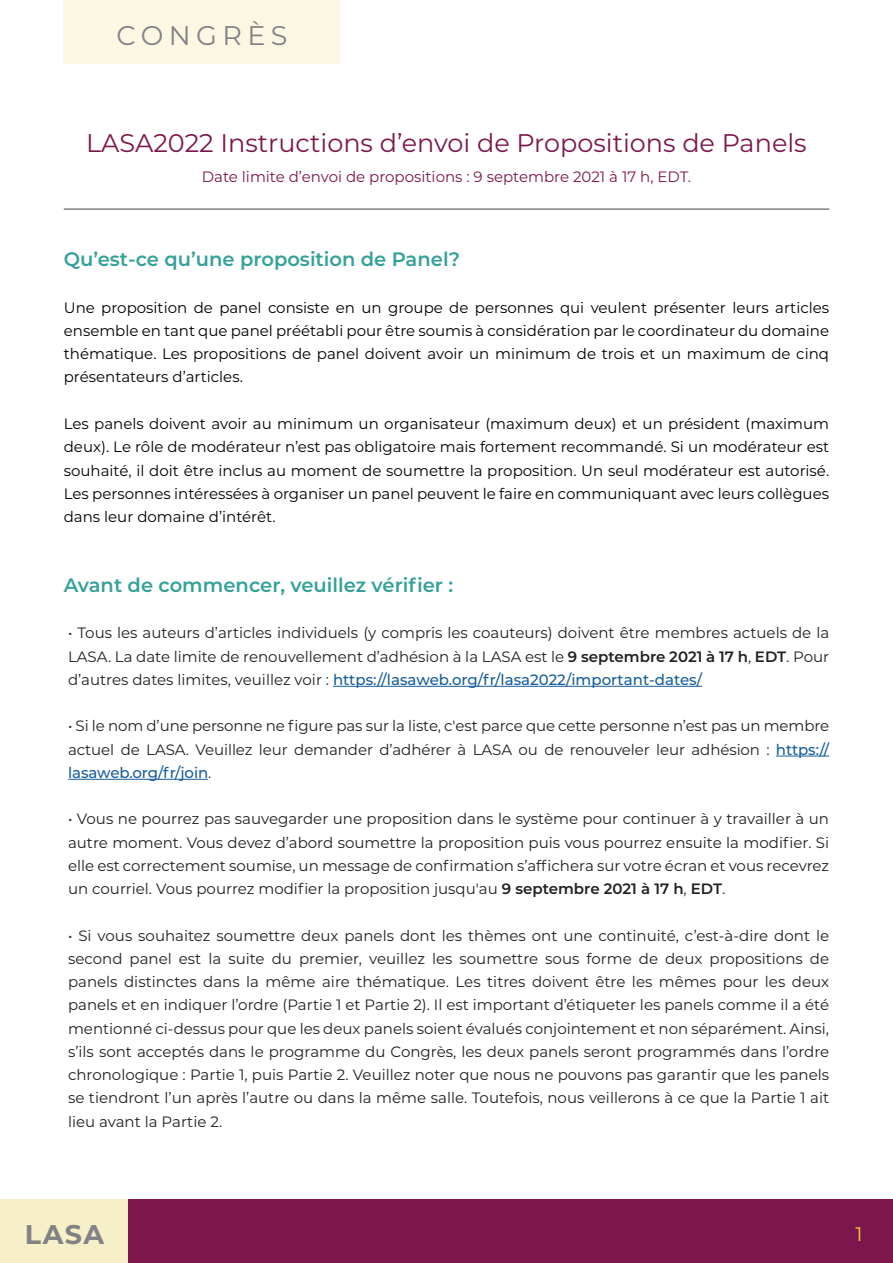
<style>
.page{position:relative;width:893px;height:1263px;background:#fff}
.page>*{position:absolute;margin:0;border:0;box-sizing:border-box;transform-origin:0 0}
.t1{font:27px "Montserrat";letter-spacing:.2em;color:#808285}
.t2{font:700 27px "Montserrat";color:#808285}
.t3{font:25.5px "Montserrat";color:#7d164c}
.t4{font:600 19.5px "Montserrat";color:#35a199}
.t5{font:19.5px "Montserrat";color:#f8ce34}
.t6{font:15px/23.2px "Montserrat";color:#231f20;text-align:justify}
.t7{font:15px/23.2px "Montserrat";color:#000;text-align:justify}
.t8{font:15px "Montserrat";color:#7d164c}
.s1{font-weight:600}
.s2{font-weight:500;color:#175d9e}
</style>
<div class="page">
<div style="left:0;top:1199px;width:129px;height:64px;background:#f6efc7"></div>
<div style="left:129px;top:1199px;width:764px;height:64px;background:#7d164c"></div>
<div style="left:64px;top:0;width:276px;height:64px;background:#fbf7e3"></div>
<hr style="left:64px;top:208px;width:765px;height:2px;background:#808285">
<hr style="left:333px;top:686px;width:369px;height:1px;background:#175d9e">
<hr style="left:776px;top:756px;width:53px;height:1px;background:#175d9e">
<hr style="left:68px;top:779px;width:140px;height:1px;background:#175d9e">
<p class="t1" style="left:116px;top:17px;width:173px">CONGRÈS</p>
<p class="t3" style="left:86px;top:126px;width:722px">LASA2022 Instructions d’envoi de Propositions de Panels</p>
<p class="t8" style="left:202px;top:167px;width:491px">Date limite d’envoi de propositions : 9 septembre 2021 à 17 h, EDT.</p>
<p class="t4" style="left:64px;top:245px;width:398px">Qu’est-ce qu’une proposition de Panel?</p>
<p class="t7" style="left:64px;top:295px;width:767px">Une proposition de panel consiste en un groupe de personnes qui veulent présenter leurs articles ensemble en tant que panel préétabli pour être soumis à considération par le coordinateur du domaine thématique. Les propositions de panel doivent avoir un minimum de trois et un maximum de cinq présentateurs d’articles.</p>
<p class="t7" style="left:64px;top:411px;width:767px">Les panels doivent avoir au minimum un organisateur (maximum deux) et un président (maximum deux). Le rôle de modérateur n’est pas obligatoire mais fortement recommandé. Si un modérateur est souhaité, il doit être inclus au moment de soumettre la proposition. Un seul modérateur est autorisé.<br>Les personnes intéressées à organiser un panel peuvent le faire en communiquant avec leurs collègues dans leur domaine d’intérêt.</p>
<p class="t4" style="left:64px;top:571px;width:391px">Avant de commencer, veuillez vérifier :</p>
<p class="t6" style="left:68px;top:621px;width:763px">• Tous les auteurs d’articles individuels (y compris les coauteurs) doivent être membres actuels de la LASA. La date limite de renouvellement d’adhésion à la LASA est le <span class="s1">9 septembre 2021 à 17 h</span>, <span class="s1">EDT</span>. Pour d’autres dates limites, veuillez voir : <span class="s2">https://lasaweb.org/fr/lasa2022/important-dates/</span></p>
<p class="t6" style="left:68px;top:714px;width:763px">• Si le nom d’une personne ne figure pas sur la liste, c'est parce que cette personne n’est pas un membre actuel de LASA. Veuillez leur demander d’adhérer à LASA ou de renouveler leur adhésion : <span class="s2">https:// lasaweb.org/fr/join</span>.</p>
<p class="t6" style="left:68px;top:807px;width:763px">• Vous ne pourrez pas sauvegarder une proposition dans le système pour continuer à y travailler à un autre moment. Vous devez d’abord soumettre la proposition puis vous pourrez ensuite la modifier. Si elle est correctement soumise, un message de confirmation s’affichera sur votre écran et vous recevrez un courriel. Vous pourrez modifier la proposition jusqu'au <span class="s1">9 septembre 2021 à 17 h</span>, <span class="s1">EDT</span>.</p>
<p class="t6" style="left:68px;top:923px;width:763px">• Si vous souhaitez soumettre deux panels dont les thèmes ont une continuité, c’est-à-dire dont le second panel est la suite du premier, veuillez les soumettre sous forme de deux propositions de panels distinctes dans la même aire thématique. Les titres doivent être les mêmes pour les deux panels et en indiquer l’ordre (Partie 1 et Partie 2). Il est important d’étiqueter les panels comme il a été mentionné ci-dessus pour que les deux panels soient évalués conjointement et non séparément. Ainsi, s’ils sont acceptés dans le programme du Congrès, les deux panels seront programmés dans l’ordre chronologique : Partie 1, puis Partie 2. Veuillez noter que nous ne pouvons pas garantir que les panels se tiendront l’un après l’autre ou dans la même salle. Toutefois, nous veillerons à ce que la Partie 1 ait lieu avant la Partie 2.</p>
<h1 class="t2" style="left:25px;top:1215px;width:81px">LASA</h1>
<h3 class="t5" style="left:855px;top:1220px;width:9px">1</h3>
</div>
